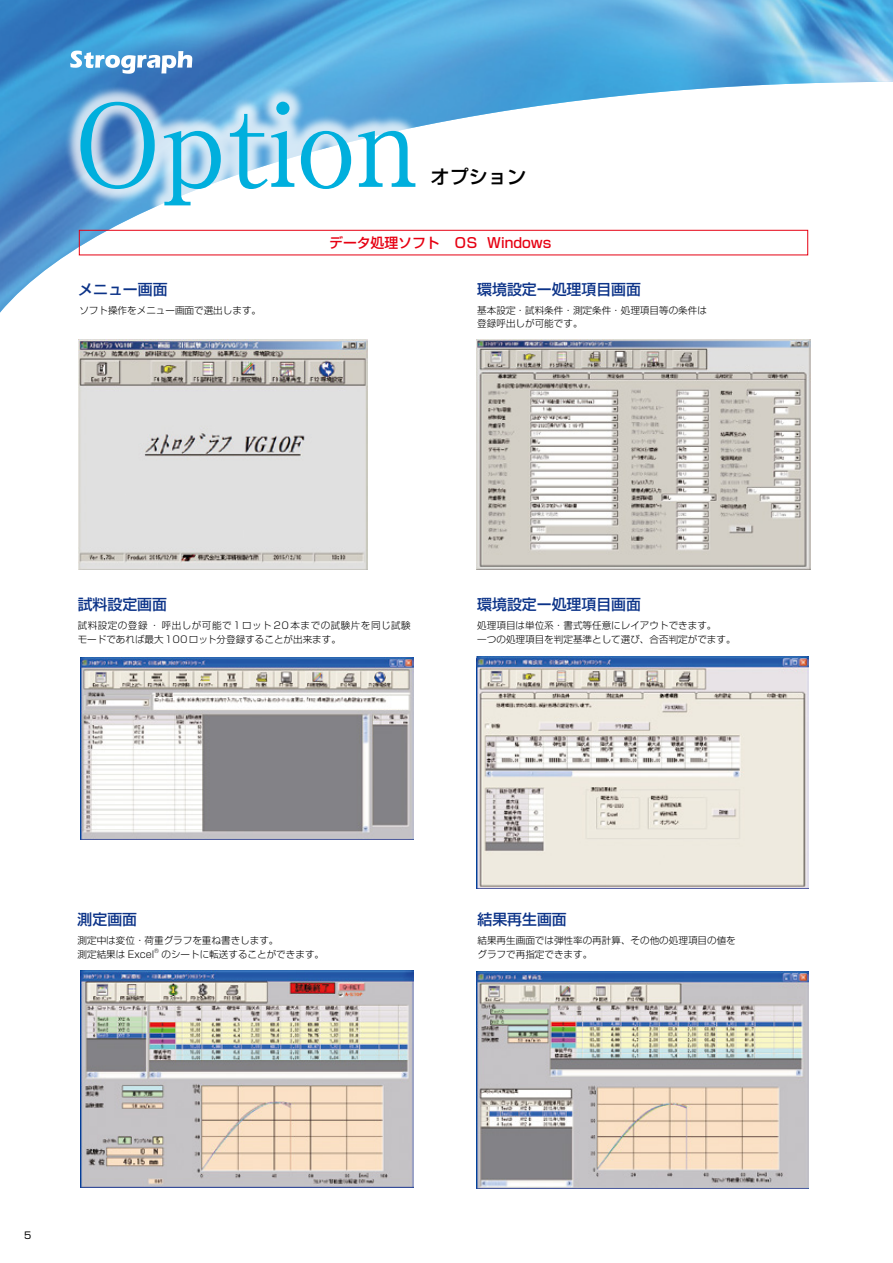
<style>
.page{position:relative;width:893px;height:1263px;background:#fff}
.page>*{position:absolute;margin:0;border:0;box-sizing:border-box;transform-origin:0 0}
.t1{font:113.7px "Ryumin Pro";color:#00afdd}
.t2{font:500 19.2px "Shin Go Pro";color:#000}
.t3{font:500 14.85px "Shin Go Pro";color:#0c3388}
.t4{font:500 13.8px "Shin Go Pro";color:#e60012}
.t5{font:300 9.6px/13.8px "Shin Go Pro";color:#000}
.t6{font:300 9.6px/14.4px "Shin Go Pro";letter-spacing:.05em;color:#000}
.t7{font:9.6px "Shin Go Pro";color:#000}
.t8{font:300 5.55px "Shin Go Pro";color:#000}
</style>
<div class="page">
<img style="left:0;top:0;width:893px;height:312px">
<div style="left:64px;top:85px;width:367px;height:136px;background:#fff;opacity:.75"></div>
<div style="left:79px;top:230px;width:729px;height:25px;border:1px solid #e60012"></div>
<svg style="left:70px;top:51px;width:122px;height:23px"></svg>
<img style="left:476px;top:339px;width:334px;height:231px">
<img style="left:78px;top:340px;width:289px;height:229px">
<img style="left:476px;top:657px;width:332px;height:231px">
<img style="left:477px;top:971px;width:332px;height:217px">
<img style="left:80px;top:657px;width:333px;height:182px">
<img style="left:80px;top:971px;width:334px;height:216px">
<h1 class="t1" style="left:74px;top:55px;width:347px">Option</h1>
<h2 class="t2" style="left:431px;top:161px;width:97px">オプション</h2>
<h3 class="t3" style="left:78px;top:277px;width:91px">メニュー画面</h3>
<p class="t5" style="left:79px;top:303px;width:183px">ソフト操作をメニュー画面で選出します。</p>
<h3 class="t4" style="left:329px;top:231px;width:224px">データ処理ソフト　ＯＳ　Windows</h3>
<h3 class="t3" style="left:477px;top:277px;width:165px">環境設定ー処理項目画面</h3>
<p class="t5" style="left:477px;top:302px;width:231px">基本設定・試料条件・測定条件・処理項目等の条件は登録呼出しが可能です。</p>
<h3 class="t3" style="left:78px;top:592px;width:91px">試料設定画面</h3>
<p class="t6" style="left:78px;top:617px;width:335px">試料設定の登録 ・ 呼出しが可能で１ロット２０本までの試験片を同じ試験モードであれば最大１００ロット分登録することが出来ます。</p>
<h3 class="t3" style="left:477px;top:592px;width:165px">環境設定ー処理項目画面</h3>
<p class="t5" style="left:477px;top:617px;width:260px;line-height:14.4px">処理項目は単位系・書式等任意にレイアウトできます。<br>一つの処理項目を判定基準として選び、合否判定がでます。</p>
<h3 class="t3" style="left:78px;top:907px;width:61px">測定画面</h3>
<p class="t5" style="left:78px;top:932px;width:202px">測定中は変位・荷重グラフを重ね書きします。測定結果は Excel</p>
<p class="t8" style="left:154px;top:946px;width:6px">®</p>
<p class="t5" style="left:161px;top:946px;width:164px">のシートに転送することができます。</p>
<h3 class="t3" style="left:477px;top:907px;width:91px">結果再生画面</h3>
<p class="t5" style="left:477px;top:932px;width:260px">結果再生画面では弾性率の再計算、その他の処理項目の値をグラフで再指定できます。</p>
<p class="t7" style="left:24px;top:1227px;width:9px">5</p>
</div>
